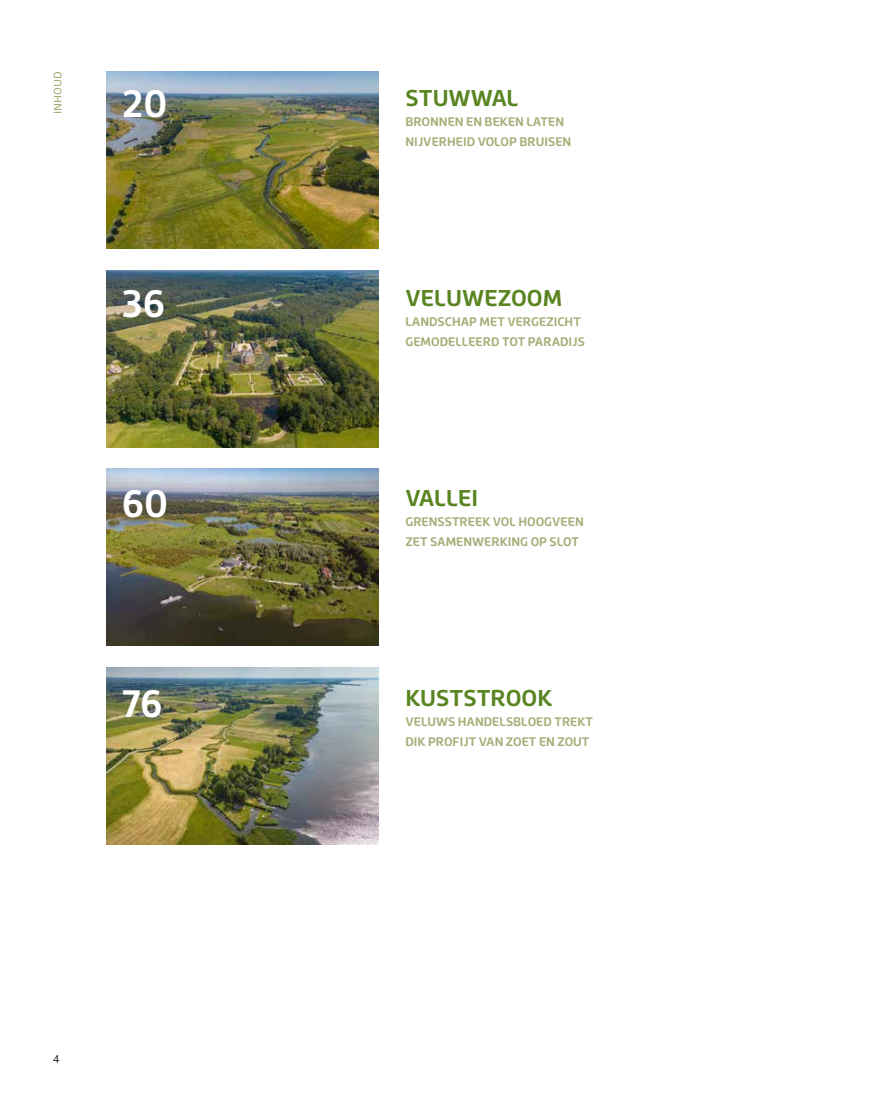
<style>
.page{position:relative;width:869px;height:1099px;background:#fff}
.page>*{position:absolute;margin:0;border:0;box-sizing:border-box;transform-origin:0 0}
.t1{font:700 37.5px "Roihu";color:#fff}
.t2{font:700 22.5px "Roihu";color:#598520}
.t3{font:12.5px "Roihu";color:#a5ae78}
.t4{font:700 12.25px/20px "Roihu";color:#a5ae78}
.t5{font:12.25px "Milo Serif OT";color:#000}
</style>
<div class="page">
<img style="left:106px;top:71px;width:272px;height:178px">
<img style="left:106px;top:270px;width:272px;height:177px">
<img style="left:106px;top:468px;width:272px;height:178px">
<img style="left:106px;top:667px;width:272px;height:177px">
<p class="t3" style="left:50px;top:114px;width:44px;rotate:-90deg">inhoud</p>
<h1 class="t1" style="left:122px;top:82px;width:47px">20</h1>
<h1 class="t1" style="left:122px;top:282px;width:45px">36</h1>
<h1 class="t1" style="left:122px;top:482px;width:48px">60</h1>
<h1 class="t1" style="left:122px;top:682px;width:42px">76</h1>
<p class="t5" style="left:53px;top:1050px;width:8px">4</p>
<h2 class="t2" style="left:405px;top:85px;width:115px">STUWWAL</h2>
<p class="t4" style="left:405px;top:111px;width:167px">BRONNEN EN BEKEN LATEN<br>NIJVERHEID VOLOP BRUISEN</p>
<h2 class="t2" style="left:405px;top:285px;width:158px">VELUWEZOOM</h2>
<p class="t4" style="left:405px;top:311px;width:181px">LANDSCHAP MET VERGEZICHT<br>GEMODELLEERD TOT PARADIJS</p>
<h2 class="t2" style="left:405px;top:485px;width:74px">VALLEI</h2>
<p class="t4" style="left:405px;top:511px;width:180px">GRENSSTREEK VOL HOOGVEEN<br>ZET SAMENWERKING OP SLOT</p>
<h2 class="t2" style="left:405px;top:685px;width:148px">KUSTSTROOK</h2>
<p class="t4" style="left:405px;top:711px;width:189px">VELUWS HANDELSBLOED TREKT<br>DIK PROFIJT VAN ZOET EN ZOUT</p>
</div>
